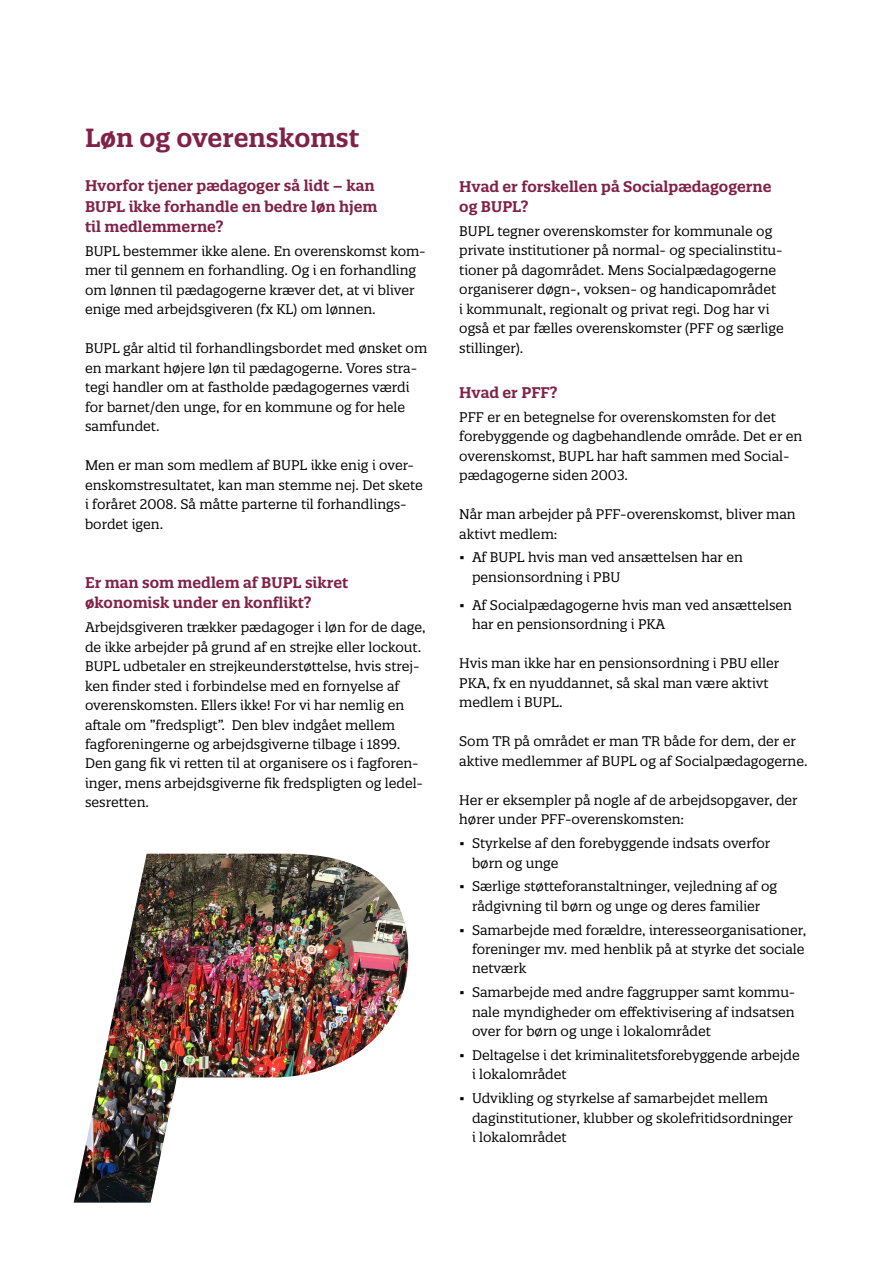
<style>
.page{position:relative;width:893px;height:1263px;background:#fff}
.page>*{position:absolute;margin:0;border:0;box-sizing:border-box;transform-origin:0 0}
.t1{font:600 25.5px "Quatro Slab";color:#802247}
.t2{font:600 15px/20.2px "Quatro Slab";color:#802247}
.t3{font:13.5px/19.5px "Quatro Slab";color:#000}
</style>
<div class="page">
<img style="left:74px;top:854px;width:334px;height:348px">
<h1 class="t1" style="left:85px;top:121px;width:276px">Løn og overenskomst</h1>
<p class="t2" style="left:85px;top:176px;width:294px">Hvorfor tjener pædagoger så lidt – kan<br>BUPL ikke forhandle en bedre løn hjem til medlemmerne?</p>
<p class="t3" style="left:85px;top:241px;width:342px">BUPL bestemmer ikke alene. En overenskomst kom&shy;mer til gennem en forhandling. Og i en forhandling om lønnen til pædagogerne kræver det, at vi bliver enige med arbejdsgiveren (fx KL) om lønnen.</p>
<p class="t3" style="left:85px;top:339px;width:344px">BUPL går altid til forhandlingsbordet med ønsket om en markant højere løn til pædagogerne. Vores stra&shy;tegi handler om at fastholde pædagogernes værdi for barnet/den unge, for en kommune og for hele samfundet.</p>
<p class="t3" style="left:85px;top:456px;width:339px">Men er man som medlem af BUPL ikke enig i over&shy;enskomstresultatet, kan man stemme nej. Det skete i foråret 2008. Så måtte parterne til forhandlings&shy;bordet igen.</p>
<p class="t2" style="left:85px;top:572px;width:265px">Er man som medlem af BUPL sikret økonomisk under en konflikt?</p>
<p class="t3" style="left:85px;top:617px;width:342px">Arbejdsgiveren trækker pædagoger i løn for de dage, de ikke arbejder på grund af en strejke eller lockout.<br>BUPL udbetaler en strejkeunderstøttelse, hvis strej&shy;ken finder sted i forbindelse med en fornyelse af overenskomsten. Ellers ikke! For vi har nemlig en aftale om ”fredspligt”. Den blev indgået mellem fagforeningerne og arbejdsgiverne tilbage i 1899.<br>Den gang fik vi retten til at organisere os i fagforen&shy;inger, mens arbejdsgiverne fik fredspligten og ledel&shy;sesretten.</p>
<p class="t2" style="left:459px;top:176px;width:314px">Hvad er forskellen på Socialpædagogerne og BUPL?</p>
<p class="t3" style="left:459px;top:221px;width:326px">BUPL tegner overenskomster for kommunale og private institutioner på normal- og specialinstitu&shy;tioner på dagområdet. Mens Socialpædagogerne organiserer døgn-, voksen- og handicapområdet<br>i kommunalt, regionalt og privat regi. Dog har vi også et par fælles overenskomster (PFF og særlige stillinger).</p>
<p class="t2" style="left:459px;top:382px;width:100px">Hvad er PFF?</p>
<p class="t3" style="left:459px;top:407px;width:345px">PFF er en betegnelse for overenskomsten for det forebyggende og dagbehandlende område. Det er en overenskomst, BUPL har haft sammen med Social&shy;pædagogerne siden 2003.</p>
<p class="t3" style="left:459px;top:504px;width:338px">Når man arbejder på PFF-overenskomst, bliver man aktivt medlem:</p>
<p class="t3" style="left:472px;top:548px;width:272px;text-indent:-13px">• Af BUPL hvis man ved ansættelsen har en pensionsordning i PBU</p>
<p class="t3" style="left:472px;top:595px;width:322px;text-indent:-13px">• Af Socialpædagogerne hvis man ved ansættelsen har en pensionsordning i PKA</p>
<p class="t3" style="left:459px;top:654px;width:322px">Hvis man ikke har en pensionsordning i PBU eller<br>PKA, fx en nyuddannet, så skal man være aktivt medlem i BUPL.</p>
<p class="t3" style="left:459px;top:732px;width:350px">Som TR på området er man TR både for dem, der er aktive medlemmer af BUPL og af Socialpædagogerne.</p>
<p class="t3" style="left:459px;top:790px;width:340px">Her er eksempler på nogle af de arbejdsopgaver, der hører under PFF-overenskomsten:</p>
<p class="t3" style="left:472px;top:833px;width:300px;text-indent:-13px">• Styrkelse af den forebyggende indsats overfor børn og unge</p>
<p class="t3" style="left:459px;top:877px;width:320px;text-align:center">• Særlige støtteforanstaltninger, vejledning af og rådgivning til børn og unge og deres familier</p>
<p class="t3" style="left:472px;top:920px;width:336px;text-indent:-13px">• Samarbejde med forældre, interesseorganisationer, foreninger mv. med henblik på at styrke det sociale netværk</p>
<p class="t3" style="left:472px;top:982px;width:325px;text-align:justify;text-indent:-13px">• Samarbejde med andre faggrupper samt kommu&shy;nale myndigheder om effektivisering af indsatsen over for børn og unge i lokalområdet</p>
<p class="t3" style="left:472px;top:1045px;width:329px;text-indent:-13px">• Deltagelse i det kriminalitetsforebyggende arbejde i lokalområdet</p>
<p class="t3" style="left:472px;top:1088px;width:322px;text-indent:-13px">• Udvikling og styrkelse af samarbejdet mellem daginstitutioner, klubber og skolefritidsordninger i lokalområdet</p>
</div>
